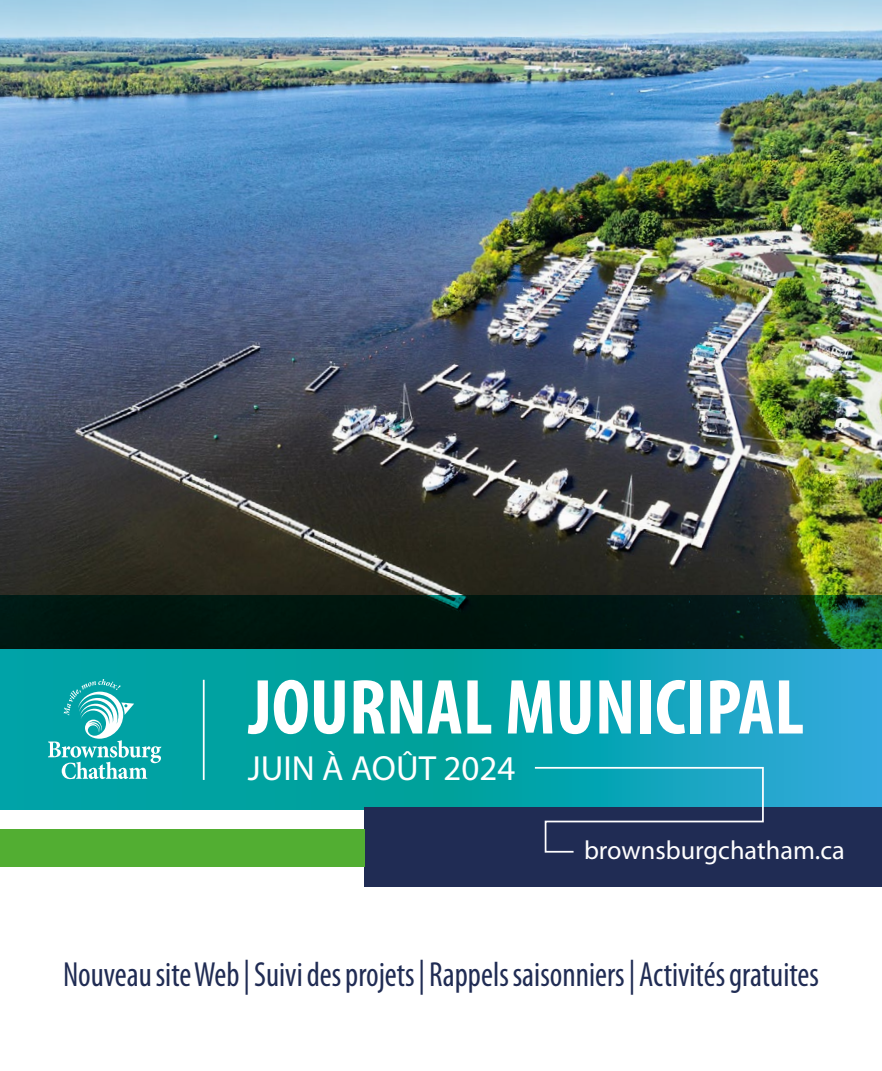
<style>
.page{position:relative;width:882px;height:1071px;background:#fff}
.page>*{position:absolute;margin:0;border:0;box-sizing:border-box;transform-origin:0 0}
.t1{font:700 condensed 78.75px "Myriad Pro";color:#fff}
.ECSG_-_Item{font:condensed 35px "Myriad Pro";color:#202c54;scale:.94 1}
.t2{font:35px "Myriad Pro";color:#fff}
.t3{font:26.25px "Myriad Pro";color:#fff}
</style>
<div class="page">
<img style="left:0;top:0;width:882px;height:596px">
<svg style="left:0;top:596px;width:882px;height:214px;background:#087c82"></svg>
<div style="left:365px;top:808px;width:517px;height:79px;background:#202c54"></div>
<svg style="left:48px;top:679px;width:113px;height:100px;background:#34b4b7"></svg>
<hr style="left:203px;top:680px;width:2px;height:100px;background:#fff">
<div style="left:0;top:830px;width:365px;height:37px;background:#52ae32"></div>
<svg style="left:533px;top:766px;width:232px;height:87px"></svg>
<p class="t1" style="left:249px;top:658px;width:557px">JOURNAL MUNICIPAL</p>
<p class="t2" style="left:248px;top:746px;width:269px">JUIN À AOÛT 2024</p>
<p class="t3" style="left:584px;top:834px;width:262px">brownsburgchatham.ca</p>
<p class="ECSG_-_Item" style="left:63px;top:953px;width:806px">Nouveau site Web | Suivi des projets | Rappels saisonniers | Activités gratuites</p>
</div>
